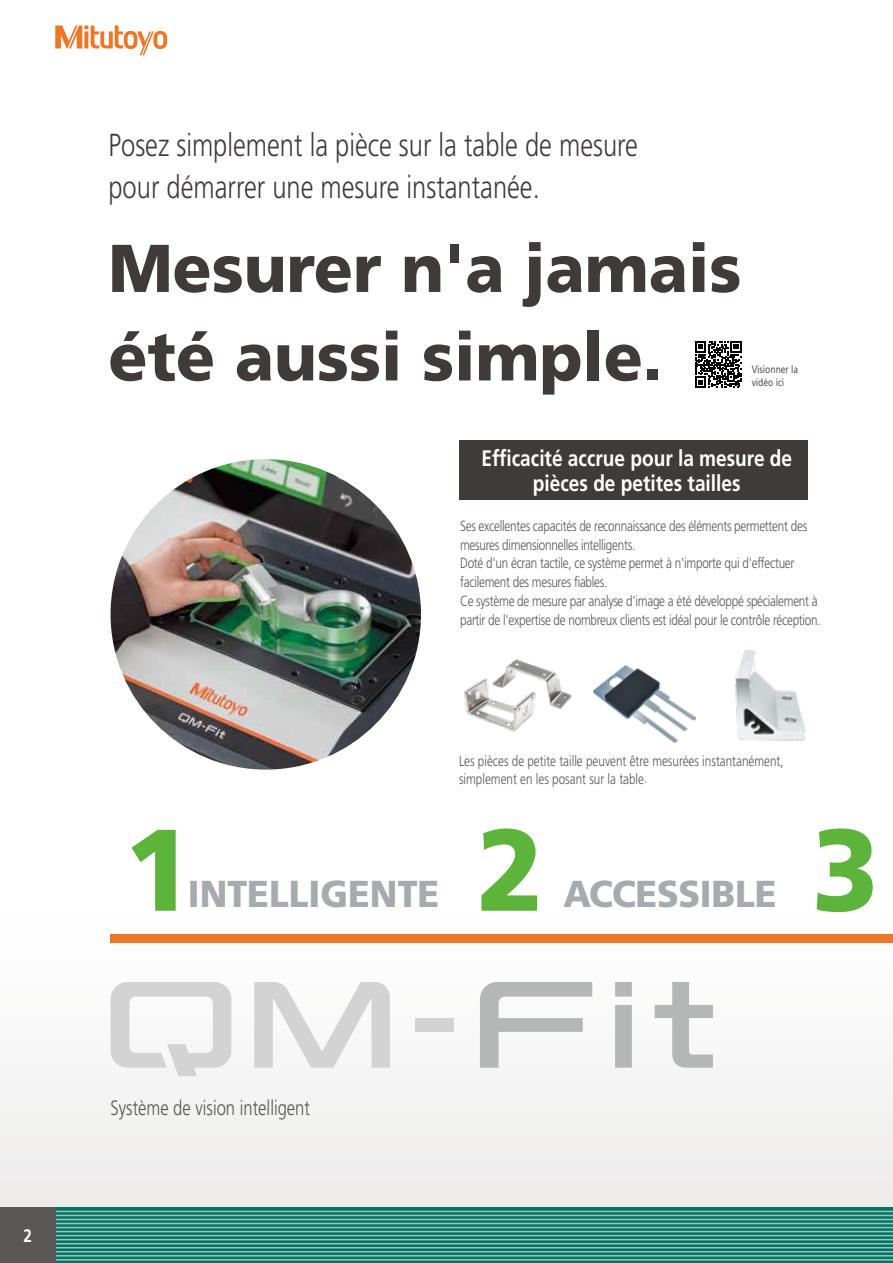
<style>
.page{position:relative;width:893px;height:1263px;background:#fff}
.page>*{position:absolute;margin:0;border:0;box-sizing:border-box;transform-origin:0 0}
.t1{font:900 115.8px "Mitutoyo Frutiger";color:#5cb53a}
.t2{font:900 67.5px/88.5px "Mitutoyo Frutiger";color:#3f3b3a}
.t3{font:900 37.5px "Mitutoyo Frutiger";color:#a7aaae}
.t4{font:300 31.95px/42px "Mitutoyo Frutiger";color:#3f3b3a}
.t5{font:700 22.35px/25.3px "Mitutoyo Frutiger";color:#fff;text-align:center}
.t6{font:300 20.85px "Mitutoyo Frutiger";color:#575555}
.t7{font:700 18px "Mitutoyo Frutiger";color:#fff}
.t8{font:300 14.7px/18.8px "Mitutoyo Frutiger";letter-spacing:-.015em;color:#575555}
.t9{font:10.65px/13.4px "Mitutoyo Frutiger";color:#575555}
.s1{font-weight:400;font-size:12.75px;color:#898989}
</style>
<div class="page">
<div style="left:0;top:0;width:893px;height:1249px;background:linear-gradient(to bottom,#fff,#f7f6f6)"></div>
<img style="left:609px;top:0;width:284px;height:1208px">
<div style="left:111px;top:934px;width:782px;height:9px;background:#ee7625"></div>
<div style="left:416px;top:1018px;width:38px;height:14px;background:#d3d3d4"></div>
<svg style="left:111px;top:982px;width:120px;height:94px"></svg>
<svg style="left:254px;top:982px;width:136px;height:86px"></svg>
<svg style="left:480px;top:982px;width:112px;height:86px"></svg>
<svg style="left:615px;top:982px;width:17px;height:86px"></svg>
<svg style="left:655px;top:982px;width:58px;height:86px"></svg>
<img style="left:111px;top:459px;width:310px;height:311px;border-radius:155px">
<svg style="left:695px;top:341px;width:47px;height:47px"></svg>
<div style="left:459px;top:441px;width:349px;height:59px;background:#3f3b3a"></div>
<img style="left:729px;top:648px;width:80px;height:102px">
<img style="left:593px;top:665px;width:102px;height:77px">
<img style="left:457px;top:653px;width:118px;height:85px">
<svg style="left:55px;top:1208px;width:838px;height:55px;background:#188170"></svg>
<hr style="left:0;top:1211px;width:893px;height:1px;background:#fff">
<hr style="left:0;top:1215px;width:893px;height:1px;background:#fff">
<hr style="left:0;top:1219px;width:893px;height:1px;background:#fff">
<hr style="left:0;top:1223px;width:893px;height:1px;background:#fff">
<hr style="left:0;top:1227px;width:893px;height:1px;background:#fff">
<hr style="left:0;top:1231px;width:893px;height:1px;background:#fff">
<hr style="left:0;top:1235px;width:893px;height:1px;background:#fff">
<hr style="left:0;top:1239px;width:893px;height:1px;background:#fff">
<hr style="left:0;top:1243px;width:893px;height:1px;background:#fff">
<hr style="left:0;top:1247px;width:893px;height:1px;background:#fff">
<hr style="left:0;top:1251px;width:893px;height:1px;background:#fff">
<hr style="left:0;top:1255px;width:893px;height:1px;background:#fff">
<hr style="left:0;top:1259px;width:893px;height:1px;background:#fff">
<div style="left:0;top:1208px;width:55px;height:55px;background:#5a5757"></div>
<svg style="left:55px;top:26px;width:112px;height:29px"></svg>
<p class="t7" style="left:23px;top:1225px;width:10px">2</p>
<h3 class="t4" style="left:108px;top:125px;width:531px">Posez simplement la pièce sur la table de mesure pour démarrer une mesure instantanée.</h3>
<h2 class="t2" style="left:108px;top:224px;width:634px">Mesurer n'a jamais été aussi simple.</h2>
<p class="t9" style="left:752px;top:363px;width:48px">Visionner la vidéo ici</p>
<h3 class="t5" style="left:481px;top:445px;width:312px">Efficacité accrue pour la mesure de pièces de petites tailles</h3>
<p class="t8" style="left:460px;top:516px;width:362px">Ses excellentes capacités de reconnaissance des éléments permettent des mesures dimensionnelles intelligents.<br>Doté d'un écran tactile, ce système permet à n'importe qui d'effectuer facilement des mesures fiables.<br>Ce système de mesure par analyse d'image a été développé spécialement à partir de l'expertise de nombreux clients est idéal pour le contrôle réception.</p>
<p class="t8" style="left:459px;top:752px;width:326px;line-height:17.9px">Les pièces de petite taille peuvent être mesurées instantanément, simplement en les posant sur la table<span class="s1">.</span></p>
<h1 class="t1" style="left:124px;top:800px;width:69px">1</h1>
<h1 class="t1" style="left:477px;top:800px;width:69px">2</h1>
<h3 class="t3" style="left:188px;top:871px;width:253px">INTELLIGENTE</h3>
<h3 class="t3" style="left:563px;top:871px;width:215px">ACCESSIBLE</h3>
<h1 class="t1" style="left:812px;top:800px;width:69px">3</h1>
<h3 class="t6" style="left:111px;top:1096px;width:201px">Système de vision intelligent</h3>
</div>
